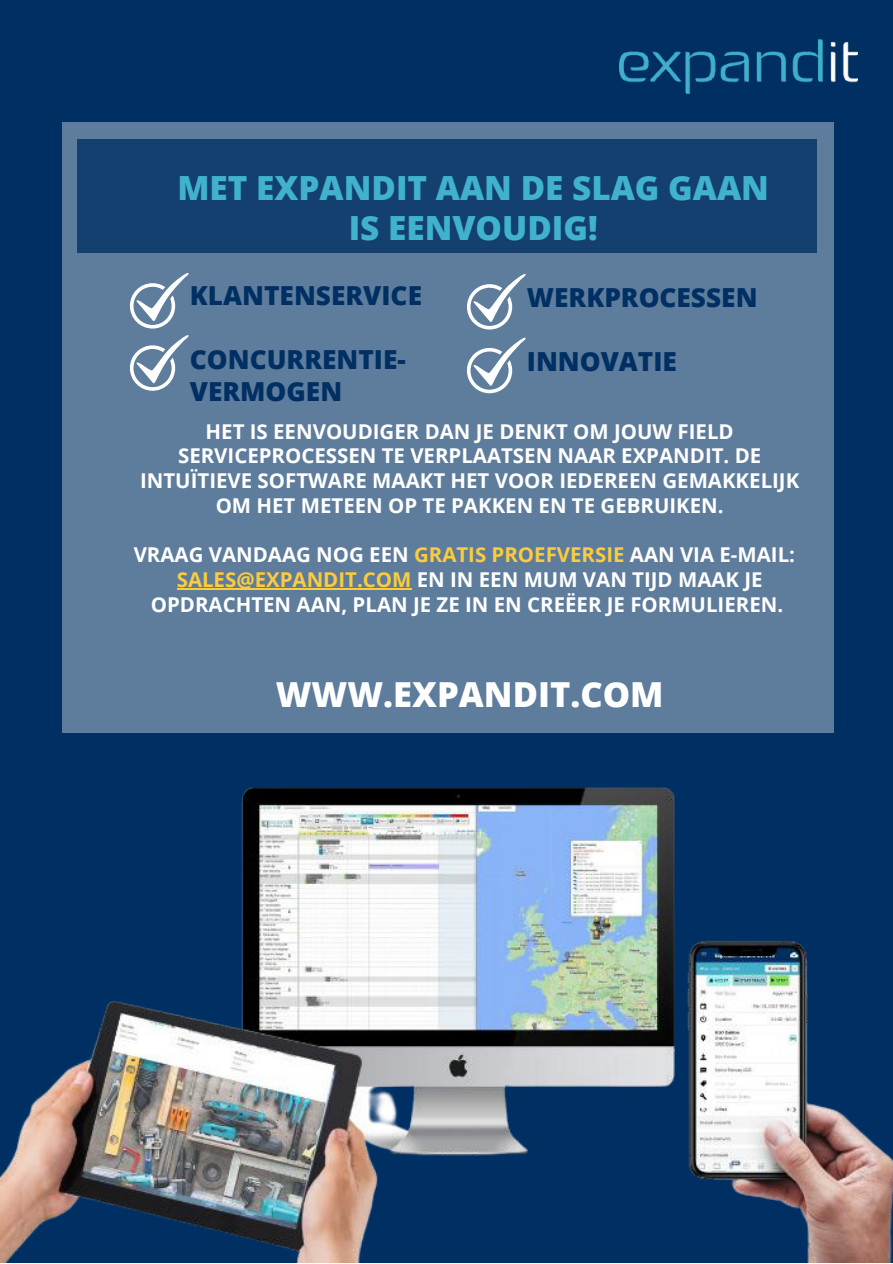
<style>
.page{position:relative;width:893px;height:1264px;background:#fff}
.page>*{position:absolute;margin:0;border:0;box-sizing:border-box;transform-origin:0 0}
.t1{font:800 34.5px "Open Sans";color:#fff}
.t2{font:800 33.3px/39.9px "Open Sans";color:#40b2ce;text-align:center}
.t3{font:800 26.25px/32px "Open Sans";color:#003063}
.t4{font:700 20.4px/24.8px "Open Sans";color:#fff;text-align:center}
.s1{color:#fccc3c}
</style>
<div class="page">
<div style="left:0;top:0;width:892px;height:1262px;background:#003063"></div>
<img style="left:619px;top:39px;width:238px;height:54px">
<div style="left:62px;top:122px;width:771px;height:611px;background:#5e7c9c"></div>
<div style="left:77px;top:139px;width:740px;height:114px;background:#13406f"></div>
<svg style="left:130px;top:273px;width:59px;height:55px"></svg>
<svg style="left:130px;top:335px;width:59px;height:56px"></svg>
<svg style="left:467px;top:274px;width:59px;height:55px"></svg>
<svg style="left:467px;top:337px;width:59px;height:56px"></svg>
<img style="left:0;top:787px;width:892px;height:475px">
<hr style="left:177px;top:588px;width:234px;height:1px;background:#fccc3c">
<h2 class="t2" style="left:177px;top:167px;width:593px">MET EXPANDIT AAN DE SLAG GAAN<br>IS EENVOUDIG!</h2>
<p class="t3" style="left:190px;top:278px;width:234px">KLANTENSERVICE</p>
<p class="t3" style="left:527px;top:281px;width:232px">WERKPROCESSEN</p>
<p class="t3" style="left:190px;top:342px;width:217px">CONCURRENTIE-<br>VERMOGEN</p>
<p class="t4" style="left:140px;top:418px;width:660px">HET IS EENVOUDIGER DAN JE DENKT OM JOUW FIELD SERVICEPROCESSEN TE VERPLAATSEN NAAR EXPANDIT. DE INTUÏTIEVE SOFTWARE MAAKT HET VOOR IEDEREEN GEMAKKELIJK OM HET METEEN OP TE PAKKEN EN TE GEBRUIKEN.</p>
<p class="t4" style="left:134px;top:542px;width:662px">VRAAG VANDAAG NOG EEN <span class="s1">GRATIS PROEFVERSIE</span> AAN VIA E-MAIL:<br><span class="s1">SALES@EXPANDIT.COM</span> EN IN EEN MUM VAN TIJD MAAK JE<br>OPDRACHTEN AAN, PLAN JE ZE IN EN CREËER JE FORMULIEREN.</p>
<p class="t3" style="left:527px;top:344px;width:151px">INNOVATIE</p>
<h1 class="t1" style="left:276px;top:670px;width:389px">WWW.EXPANDIT.COM</h1>
</div>
